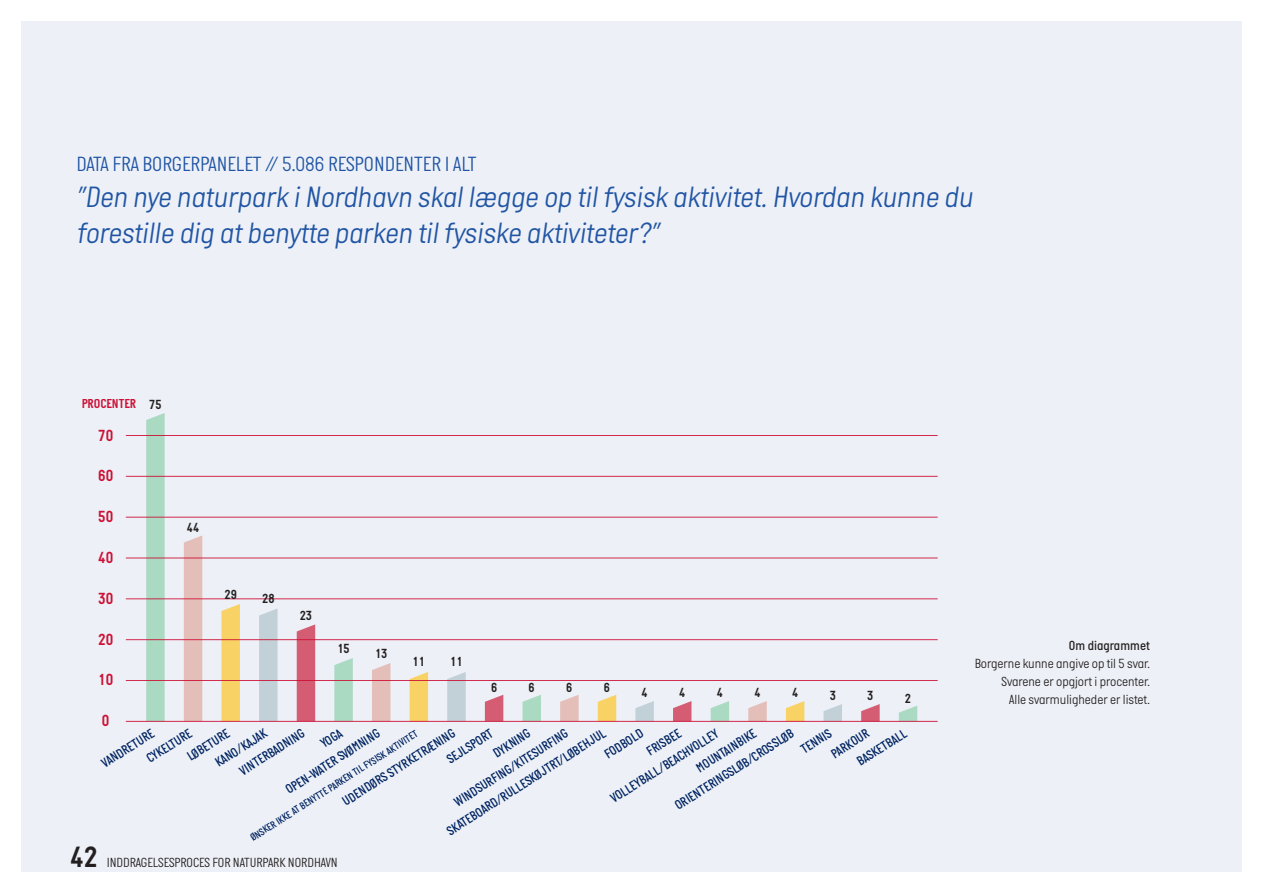
<style>
.page{position:relative;width:1263px;height:893px;background:#fff}
.page>*{position:absolute;margin:0;border:0;box-sizing:border-box;transform-origin:0 0}
.t1{font:300 30px "Italian Plate No Two";letter-spacing:-.02em;color:#2155a4}
.t2{font:30px "Italian Plate No Two D Bd";color:#231f20}
.t3{font:300 21px "Italian Plate No Two";color:#2155a4}
.t4{font:16.5px "Italian Plate No Two D Bd";color:#cd1136}
.t5{font:500 13.5px/20.2px "Italian Plate No Two";color:#002361}
.t6{font:300 13.5px "Italian Plate No Two";color:#231f20}
.t7{font:13.5px "Italian Plate No Two D Bd";color:#231f20}
.t8{font:500 13.5px "Italian Plate No Two";color:#231f20}
.t9{font:13.5px "Italian Plate No Two D Bd";color:#cd1136}
.t10{font:500 10.5px "Italian Plate No Two";color:#002361}
.s1{color:#231f20}
</style>
<div class="page">
<div style="left:21px;top:21px;width:1221px;height:851px;background:#edf1f7"></div>
<svg style="left:146px;top:413px;width:19px;height:308px"></svg>
<div style="left:184px;top:535px;width:18px;height:186px;background:#e4bfba"></div>
<svg style="left:221px;top:604px;width:19px;height:117px"></svg>
<svg style="left:259px;top:608px;width:19px;height:113px"></svg>
<div style="left:297px;top:624px;width:18px;height:97px;background:#d55d73"></div>
<svg style="left:334px;top:658px;width:19px;height:63px"></svg>
<svg style="left:372px;top:663px;width:18px;height:58px"></svg>
<svg style="left:410px;top:672px;width:18px;height:49px"></svg>
<svg style="left:447px;top:672px;width:19px;height:49px"></svg>
<svg style="left:485px;top:695px;width:18px;height:26px"></svg>
<svg style="left:522px;top:695px;width:19px;height:26px"></svg>
<svg style="left:560px;top:695px;width:19px;height:26px"></svg>
<svg style="left:598px;top:695px;width:18px;height:26px"></svg>
<svg style="left:635px;top:701px;width:19px;height:20px"></svg>
<svg style="left:673px;top:701px;width:18px;height:20px"></svg>
<svg style="left:711px;top:701px;width:18px;height:20px"></svg>
<svg style="left:748px;top:701px;width:19px;height:20px"></svg>
<svg style="left:786px;top:701px;width:18px;height:20px"></svg>
<svg style="left:823px;top:704px;width:19px;height:17px"></svg>
<svg style="left:861px;top:704px;width:19px;height:17px"></svg>
<svg style="left:899px;top:706px;width:18px;height:15px"></svg>
<hr style="left:126px;top:680px;width:812px;height:1px;background:#cd1136">
<hr style="left:126px;top:639px;width:812px;height:1px;background:#cd1136">
<hr style="left:126px;top:598px;width:812px;height:1px;background:#cd1136">
<hr style="left:126px;top:558px;width:812px;height:1px;background:#cd1136">
<hr style="left:126px;top:517px;width:812px;height:1px;background:#cd1136">
<hr style="left:126px;top:476px;width:812px;height:1px;background:#cd1136">
<hr style="left:126px;top:435px;width:812px;height:1px;background:#cd1136">
<hr style="left:126px;top:721px;width:812px;height:1px;background:#cd1136">
<p class="t3" style="left:77px;top:153px;width:401px">DATA FRA BORGERPANELET // 5.086 RESPONDENTER I ALT</p>
<p class="t1" style="left:77px;top:181px;width:902px">”Den nye naturpark iNordhavn skallægge op tilfysisk aktivitet.Hvordan kunne du</p>
<p class="t1" style="left:77px;top:217px;width:588px">forestille dig atbenytte parken tilfysiske aktiviteter?”</p>
<p class="t9" style="left:81px;top:397px;width:82px">PROCENTER <span class="s1">75</span></p>
<p class="t4" style="left:98px;top:426px;width:17px">70</p>
<p class="t4" style="left:98px;top:467px;width:17px">60</p>
<p class="t4" style="left:98px;top:508px;width:17px">50</p>
<p class="t4" style="left:98px;top:548px;width:17px">40</p>
<p class="t4" style="left:98px;top:589px;width:17px">30</p>
<p class="t4" style="left:98px;top:630px;width:17px">20</p>
<p class="t7" style="left:187px;top:520px;width:14px">44</p>
<p class="t7" style="left:224px;top:587px;width:14px">29</p>
<p class="t7" style="left:262px;top:591px;width:14px">28</p>
<p class="t7" style="left:300px;top:608px;width:14px">23</p>
<p class="t7" style="left:337px;top:642px;width:14px">15</p>
<p class="t7" style="left:375px;top:646px;width:14px">13</p>
<p class="t7" style="left:413px;top:654px;width:14px">11</p>
<p class="t7" style="left:450px;top:654px;width:14px">11</p>
<p class="t4" style="left:98px;top:671px;width:17px">10</p>
<p class="t4" style="left:102px;top:712px;width:9px">0</p>
<p class="t7" style="left:491px;top:680px;width:8px">6</p>
<p class="t7" style="left:529px;top:680px;width:8px">6</p>
<p class="t7" style="left:566px;top:680px;width:8px">6</p>
<p class="t7" style="left:604px;top:680px;width:8px">6</p>
<p class="t7" style="left:641px;top:685px;width:8px">4</p>
<p class="t7" style="left:679px;top:685px;width:8px">4</p>
<p class="t7" style="left:717px;top:685px;width:8px">4</p>
<p class="t7" style="left:754px;top:685px;width:8px">4</p>
<p class="t7" style="left:792px;top:685px;width:8px">4</p>
<p class="t7" style="left:830px;top:688px;width:8px">3</p>
<p class="t7" style="left:867px;top:688px;width:8px">3</p>
<p class="t7" style="left:905px;top:691px;width:8px">2</p>
<p class="t5" style="left:211px;top:755px;width:60px;rotate:-32deg">KANO/KAJAK</p>
<p class="t5" style="left:606px;top:790px;width:127px;rotate:-32deg">VOLLEYBALL/BEACHVOLLEY</p>
<p class="t5" style="left:270px;top:764px;width:111px;text-indent:54px;rotate:-32deg">YOGA<br>OPEN-WATER SVØMNING</p>
<p class="t5" style="left:442px;top:822px;width:187px;rotate:-32deg">SKATEBOARD/RULLESKØJTRT/LØBEHJUL</p>
<p class="t5" style="left:97px;top:755px;width:61px;rotate:-32deg">VANDRETURE</p>
<p class="t5" style="left:442px;top:751px;width:53px;rotate:-32deg">SEJLSPORT</p>
<p class="t5" style="left:489px;top:745px;width:43px;rotate:-32deg">DYKNING</p>
<p class="t5" style="left:142px;top:751px;width:53px;rotate:-32deg">CYKELTURE</p>
<p class="t5" style="left:183px;top:749px;width:49px;rotate:-32deg">LØBETURE</p>
<p class="t5" style="left:853px;top:753px;width:58px;rotate:-32deg">BASKETBALL</p>
<p class="t5" style="left:670px;top:797px;width:140px;rotate:-32deg">ORIENTERINGSLØB/CROSSLØB</p>
<p class="t5" style="left:796px;top:741px;width:35px;rotate:-32deg">TENNIS</p>
<p class="t5" style="left:827px;top:746px;width:44px;rotate:-32deg">PARKOUR</p>
<p class="t5" style="left:600px;top:746px;width:45px;rotate:-32deg">FODBOLD</p>
<p class="t5" style="left:642px;top:744px;width:39px;rotate:-32deg">FRISBEE</p>
<p class="t5" style="left:692px;top:760px;width:70px;rotate:-32deg">MOUNTAINBIKE</p>
<p class="t5" style="left:338px;top:793px;width:133px;rotate:-32deg">UDENDØRS STYRKETRÆNING</p>
<p class="t5" style="left:450px;top:794px;width:134px;rotate:-32deg">WINDSURFING/KITESURFING</p>
<p class="t5" style="left:235px;top:763px;width:76px;rotate:-32deg">VINTERBADNING</p>
<p class="t10" style="left:248px;top:833px;width:198px;rotate:-32deg">ØNSKER IKKE AT BENYTTE PARKEN TIL FYSISK AKTIVITET</p>
<h1 class="t2" style="left:70px;top:841px;width:29px">42</h1>
<p class="t6" style="left:107px;top:856px;width:233px">INDDRAGELSESPROCES FOR NATURPARK NORDHAVN</p>
<p class="t8" style="left:1069px;top:638px;width:83px">Om diagrammet</p>
<p class="t6" style="left:975px;top:656px;width:177px">Borgerne kunne angive op til 5 svar.</p>
<p class="t6" style="left:1001px;top:674px;width:150px">Svarene er opgjort i procenter.</p>
<p class="t6" style="left:1009px;top:692px;width:142px">Alle svarmuligheder er listet.</p>
</div>
